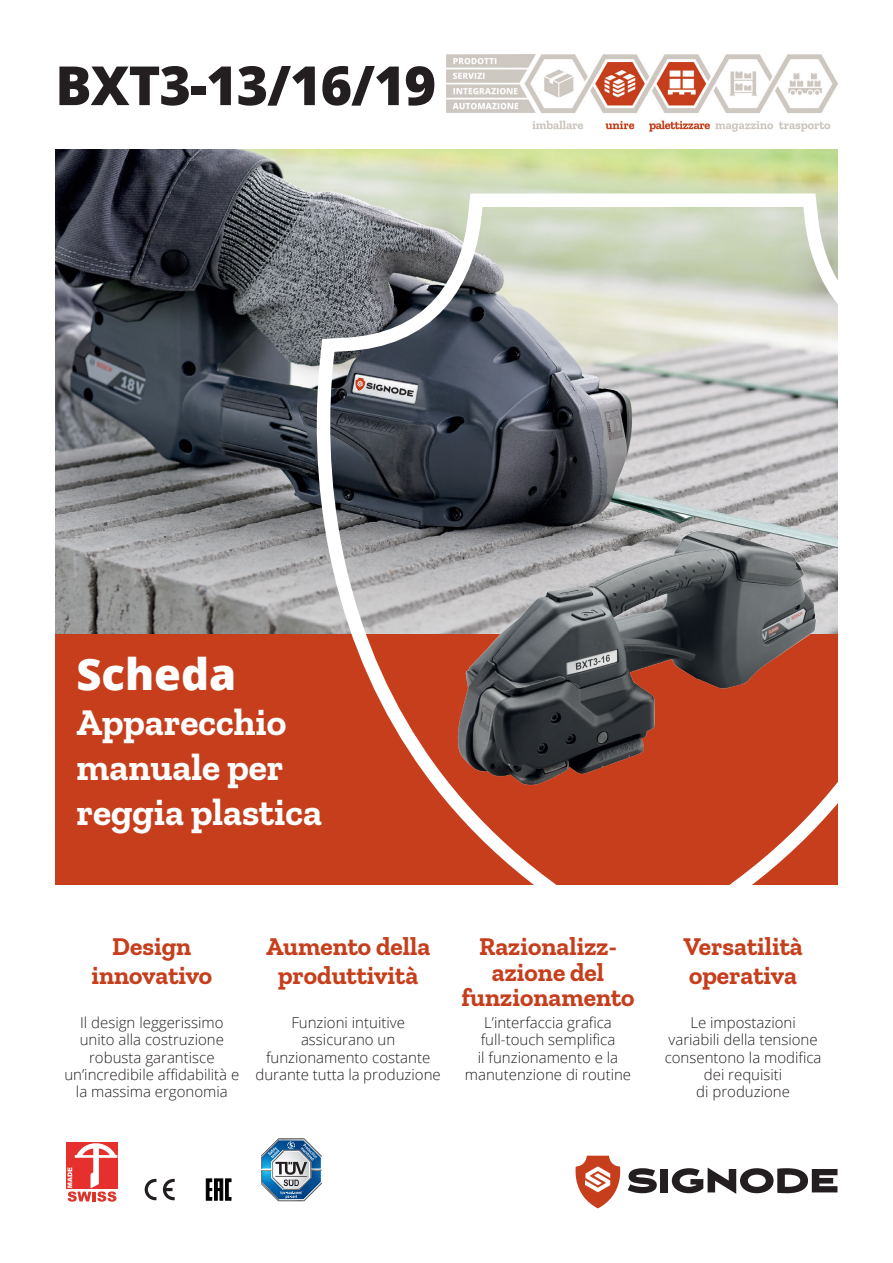
<style>
.page{position:relative;width:893px;height:1263px;background:#fff}
.page>*{position:absolute;margin:0;border:0;box-sizing:border-box;transform-origin:0 0}
.t1{font:800 54px "Open Sans";letter-spacing:-.02em;color:#231f20}
.t2{font:800 43.5px "Open Sans";color:#fff}
.t3{font:700 37.5px/45px "Zilla Slab";color:#fff}
.t4{font:700 25.5px/28.5px "Zilla Slab";color:#c63e1c;text-align:center}
.t5{font:300 15px/17.2px "Open Sans";color:#231f20;text-align:center}
</style>
<div class="page">
<div style="left:55px;top:633px;width:783px;height:251px;background:#c63e1c"></div>
<img style="left:55px;top:150px;width:783px;height:484px">
<div style="left:66px;top:1142px;width:52px;height:47px;background:#e6302d"></div>
<svg style="left:67px;top:1143px;width:50px;height:59px"></svg>
<svg style="left:145px;top:1179px;width:30px;height:21px"></svg>
<svg style="left:206px;top:1179px;width:25px;height:21px"></svg>
<svg style="left:261px;top:1138px;width:60px;height:63px"></svg>
<svg style="left:303px;top:185px;width:535px;height:700px"></svg>
<svg style="left:575px;top:1156px;width:45px;height:52px"></svg>
<svg style="left:628px;top:1168px;width:29px;height:25px"></svg>
<div style="left:661px;top:1169px;width:7px;height:23px;background:#231f20"></div>
<svg style="left:672px;top:1167px;width:165px;height:27px"></svg>
<img style="left:446px;top:55px;width:392px;height:77px">
<h1 class="t1" style="left:55px;top:44px;width:382px">BXT3-13/16/19</h1>
<h2 class="t2" style="left:77px;top:641px;width:161px">Scheda</h2>
<h3 class="t3" style="left:77px;top:700px;width:247px">Apparecchio manuale per reggia plastica</h3>
<h3 class="t4" style="left:91px;top:932px;width:122px">Design innovativo</h3>
<h3 class="t4" style="left:266px;top:932px;width:166px">Aumento della produttività</h3>
<h3 class="t4" style="left:461px;top:934px;width:175px;line-height:25.5px">Razionalizz&shy;azione del funzionamento</h3>
<h3 class="t4" style="left:683px;top:932px;width:121px;text-align:left">Versatilità operativa</h3>
<p class="t5" style="left:64px;top:1014px;width:176px">Il design leggerissimo unito alla costruzione robusta garantisce un’incredibile affidabilità e la massima ergonomia</p>
<p class="t5" style="left:256px;top:1014px;width:187px">Funzioni intuitive assicurano un funzionamento costante durante tutta la produzione</p>
<p class="t5" style="left:465px;top:1014px;width:168px">L’interfaccia grafica full-touch semplifica<br>il funzionamento e la manutenzione di routine</p>
<p class="t5" style="left:665px;top:1014px;width:158px">Le impostazioni variabili della tensione consentono la modifica dei requisiti<br>di produzione</p>
</div>
